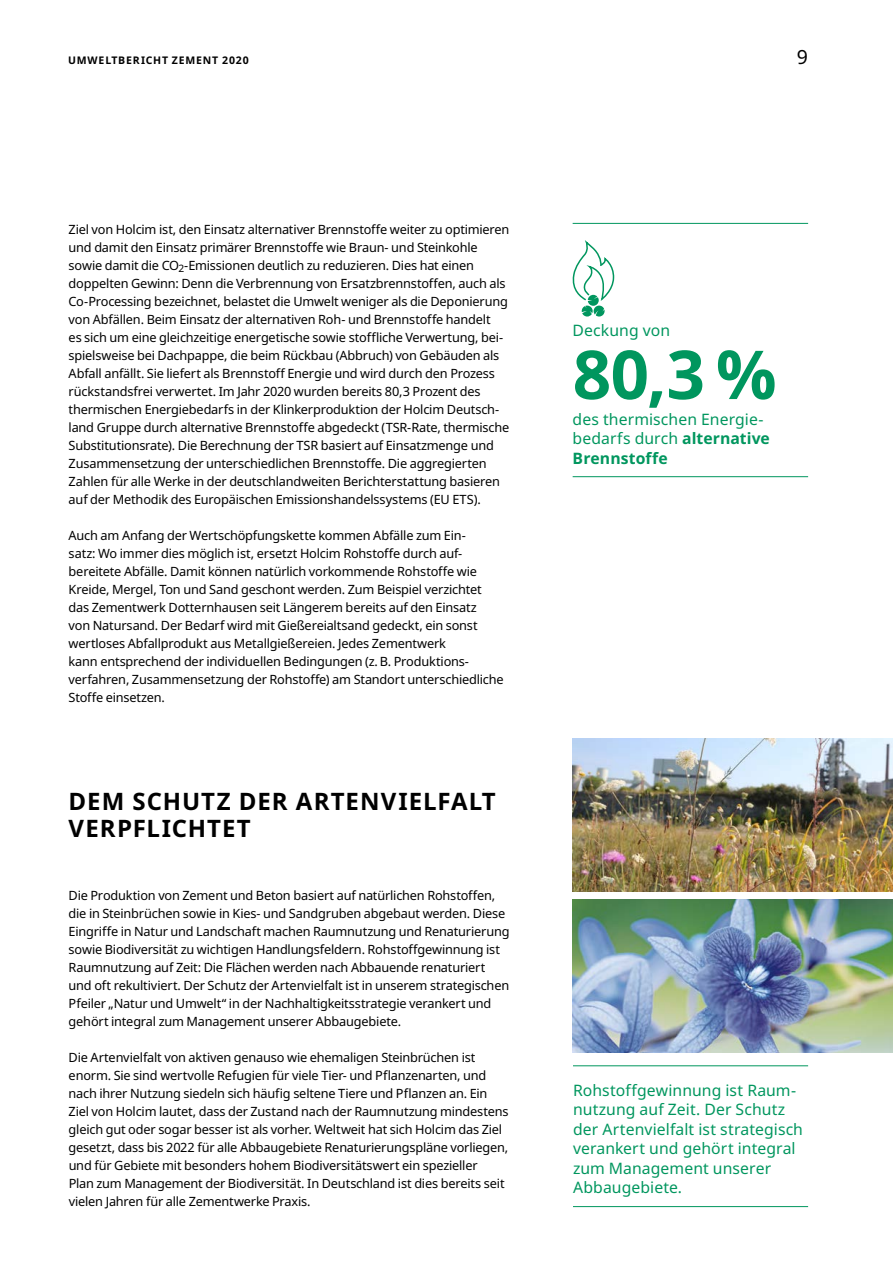
<style>
.page{position:relative;width:893px;height:1263px;background:#fff}
.page>*{position:absolute;margin:0;border:0;box-sizing:border-box;transform-origin:0 0}
.t1{font:700 67.5px "Noto Sans";color:#00965e}
.t2{font:700 24px/27px "Noto Sans";letter-spacing:.045em;color:#000}
.t3{font:19.5px "Noto Sans";color:#000}
.t4{font:15.75px/19.5px "Noto Sans";letter-spacing:.005em;color:#00965e}
.t5{font:700 15.75px/19.5px "Noto Sans";letter-spacing:.01em;color:#00965e}
.t6{font:12.75px/18px "Noto Sans";letter-spacing:-.015em;color:#000}
.t7{font:700 10.5px "Noto Sans";letter-spacing:.08em;color:#000}
.s1{font-weight:400}
</style>
<div class="page">
<hr style="left:573px;top:1065px;width:235px;height:1px;background:#00965e">
<hr style="left:573px;top:1206px;width:235px;height:1px;background:#00965e">
<img style="left:573px;top:738px;width:320px;height:153px">
<img style="left:573px;top:900px;width:320px;height:153px">
<hr style="left:573px;top:223px;width:235px;height:1px;background:#00965e">
<hr style="left:573px;top:476px;width:235px;height:1px;background:#00965e">
<svg style="left:572px;top:242px;width:42px;height:75px"></svg>
<p class="t7" style="left:68px;top:53px;width:182px">UMWELTBERICHT ZEMENT 2020</p>
<h3 class="t3" style="left:797px;top:43px;width:13px">9</h3>
<p class="t6" style="left:69px;top:220px;width:442px">Ziel von Holcim ist, den Einsatz alternativer Brennstoffe weiter zu optimieren und damit den Einsatz primärer Brennstoffe wie Braun- und Steinkohle sowie damit die CO<sub>2</sub>-Emissionen deutlich zu reduzieren. Dies hat einen doppelten Gewinn: Denn die Verbrennung von Ersatzbrennstoffen, auch als Co-Processing bezeichnet, belastet die Umwelt weniger als die Deponierung von Abfällen. Beim Einsatz der alternativen Roh- und Brennstoffe handelt<br>es sich um eine gleichzeitige energetische sowie stoffliche Verwertung, bei&shy;spielsweise bei Dachpappe, die beim Rückbau (Abbruch) von Gebäuden als Abfall anfällt. Sie liefert als Brennstoff Energie und wird durch den Prozess rückstandsfrei verwertet. Im Jahr 2020 wurden bereits 80,3 Prozent des thermischen Energiebedarfs in der Klinkerproduktion der Holcim Deutsch&shy;land Gruppe durch alternative Brennstoffe abgedeckt (TSR-Rate, thermische Substitutionsrate). Die Berechnung der TSR basiert auf Einsatzmenge und Zusammensetzung der unterschiedlichen Brennstoffe. Die aggregierten Zahlen für alle Werke in der deutschlandweiten Berichterstattung basieren auf der Methodik des Europäischen Emissionshandelssystems (EU ETS).</p>
<p class="t6" style="left:69px;top:526px;width:436px">Auch am Anfang der Wertschöpfungskette kommen Abfälle zum Ein-<br>satz: Wo immer dies möglich ist, ersetzt Holcim Rohstoffe durch auf&shy;bereitete Abfälle. Damit können natürlich vorkommende Rohstoffe wie Kreide, Mergel, Ton und Sand geschont werden. Zum Beispiel verzichtet das Zementwerk Dotternhausen seit Längerem bereits auf den Einsatz<br>von Natursand. Der Bedarf wird mit Gießereialtsand gedeckt, ein sonst wertloses Abfallprodukt aus Metallgießereien. Jedes Zementwerk<br>kann entsprechend der individuellen Bedingungen (z. B. Produktions&shy;verfahren, Zusammensetzung der Rohstoffe) am Standort unterschiedliche Stoffe einsetzen.</p>
<h2 class="t2" style="left:69px;top:787px;width:429px">DEM SCHUTZ DER ARTENVIELFALT<br>VERPFLICHTET</h2>
<p class="t6" style="left:69px;top:886px;width:442px">Die Produktion von Zement und Beton basiert auf natürlichen Rohstoffen, die in Steinbrüchen sowie in Kies- und Sandgruben abgebaut werden. Diese Eingriffe in Natur und Landschaft machen Raumnutzung und Renaturierung sowie Biodiversität zu wichtigen Handlungsfeldern. Rohstoffgewinnung ist Raumnutzung auf Zeit: Die Flächen werden nach Abbauende renaturiert und oft rekultiviert. Der Schutz der Artenvielfalt ist in unserem strategischen Pfeiler „Natur und Umwelt“ in der Nachhaltigkeitsstrategie verankert und gehört integral zum Management unserer Abbaugebiete.</p>
<p class="t6" style="left:69px;top:1048px;width:441px">Die Artenvielfalt von aktiven genauso wie ehemaligen Steinbrüchen ist enorm. Sie sind wertvolle Refugien für viele Tier- und Pflanzenarten, und nach ihrer Nutzung siedeln sich häufig seltene Tiere und Pflanzen an. Ein Ziel von Holcim lautet, dass der Zustand nach der Raumnutzung mindestens gleich gut oder sogar besser ist als vorher. Weltweit hat sich Holcim das Ziel gesetzt, dass bis 2022 für alle Abbaugebiete Renaturierungspläne vorliegen, und für Gebiete mit besonders hohem Biodiversitätswert ein spezieller<br>Plan zum Management der Biodiversität. In Deutschland ist dies bereits seit vielen Jahren für alle Zementwerke Praxis.</p>
<p class="t4" style="left:573px;top:320px;width:99px">Deckung von</p>
<h1 class="t1" style="left:573px;top:327px;width:206px">80,3 %</h1>
<p class="t5" style="left:573px;top:428px;width:199px"><span class="s1">bedarfs durch</span> alternative<br>Brennstoffe</p>
<p class="t4" style="left:573px;top:409px;width:191px">des thermischen Energie-</p>
<p class="t4" style="left:573px;top:1080px;width:232px">Rohstoffgewinnung ist Raum&shy;nutzung auf Zeit. Der Schutz der Artenvielfalt ist strategisch verankert und gehört integral zum Management unserer<br>Abbaugebiete.</p>
</div>
